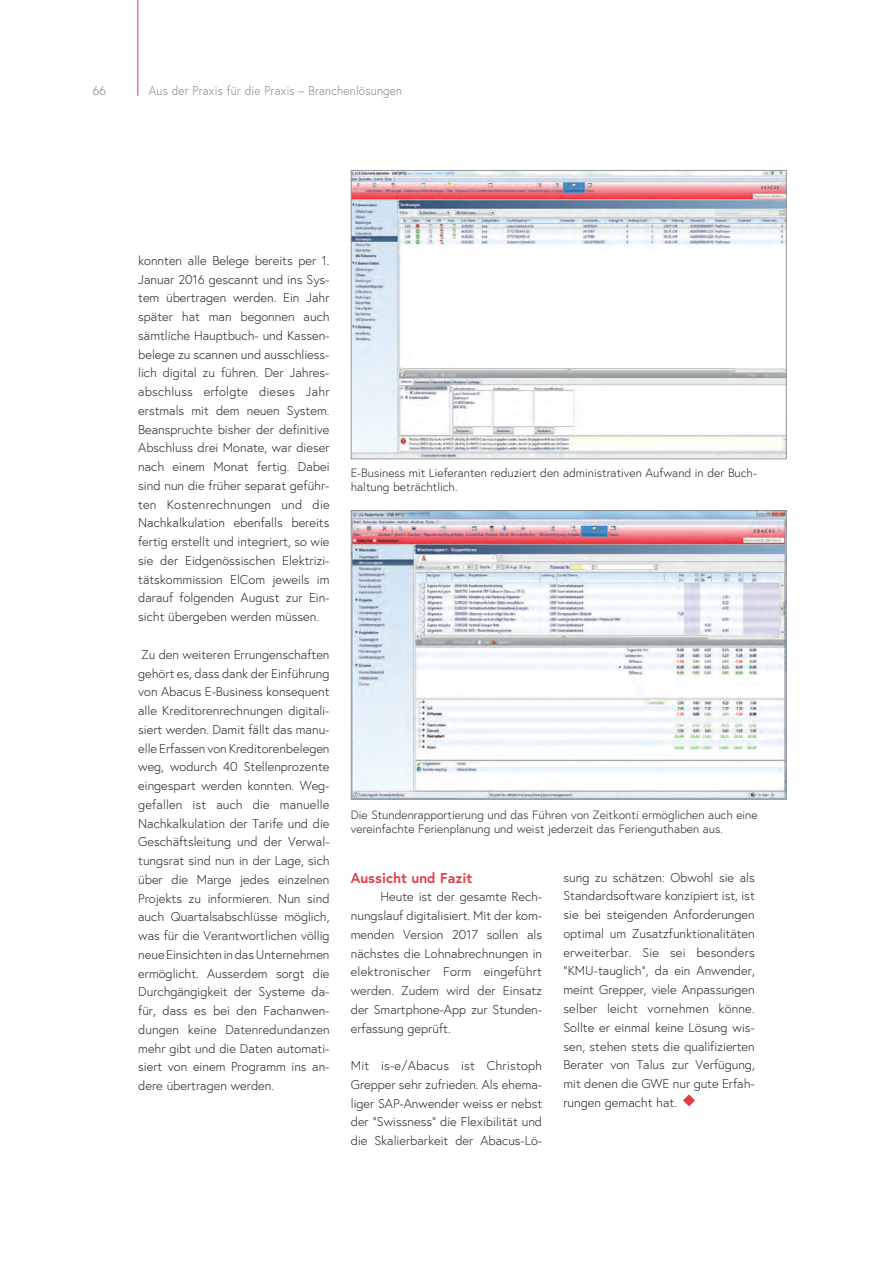
<style>
.page{position:relative;width:893px;height:1263px;background:#fff}
.page>*{position:absolute;margin:0;border:0;box-sizing:border-box;transform-origin:0 0}
.t1{font:700 14.25px "Europa";color:#e33a46}
.t2{font:300 12.75px/18.8px "Europa";color:#231f20;text-align:justify}
.t3{font:300 12.75px "Europa";letter-spacing:.025em;color:#808285;scale:.9 1}
.t4{font:300 12.75px "Europa";letter-spacing:.025em;color:#808285}
.t5{font:300 12px/14.2px "Europa";color:#231f20}
</style>
<div class="page">
<hr style="left:137px;top:0;width:1px;height:96px;background:#e33a46">
<svg style="left:683px;top:1094px;width:12px;height:12px"></svg>
<img style="left:353px;top:172px;width:432px;height:285px">
<div style="left:351px;top:170px;width:436px;height:289px;border:1px solid #939598"></div>
<img style="left:353px;top:512px;width:432px;height:285px">
<div style="left:351px;top:510px;width:436px;height:289px;border:1px solid #939598"></div>
<p class="t4" style="left:92px;top:83px;width:15px">66</p>
<p class="t3" style="left:149px;top:83px;width:283px">Aus der Praxis für die Praxis – Branchenlösungen</p>
<p class="t2" style="left:138px;top:251px;width:193px">konnten alle Belege bereits per 1.<br>Januar 2016 gescannt und ins Sys&shy;tem übertragen werden. Ein Jahr später hat man begonnen auch sämtliche Hauptbuch- und Kassen&shy;belege zu scannen und ausschliess&shy;lich digital zu führen. Der Jahres&shy;abschluss erfolgte dieses Jahr erstmals mit dem neuen System.<br>Beanspruchte bisher der definitive Abschluss drei Monate, war dieser nach einem Monat fertig. Dabei sind nun die früher separat geführ&shy;ten Kostenrechnungen und die Nachkalkulation ebenfalls bereits fertig erstellt und integriert, so wie sie der Eidgenössischen Elektrizi&shy;tätskommission ElCom jeweils im darauf folgenden August zur Ein&shy;sicht übergeben werden müssen.</p>
<p class="t2" style="left:138px;top:645px;width:193px">Zu den weiteren Errungenschaften gehört es, dass dank der Einführung von Abacus E-Business konsequent alle Kreditorenrechnungen digitali&shy;siert werden. Damit fällt das manu&shy;elle Erfassen von Kreditorenbelegen weg, wodurch 40 Stellenprozente eingespart werden konnten. Weg&shy;gefallen ist auch die manuelle Nachkalkulation der Tarife und die Geschäftsleitung und der Verwal&shy;tungsrat sind nun in der Lage, sich über die Marge jedes einzelnen Projekts zu informieren. Nun sind auch Quartalsabschlüsse möglich, was für die Verantwortlichen völlig neue Einsichten in das Unternehmen ermöglicht. Ausserdem sorgt die Durchgängigkeit der Systeme da&shy;für, dass es bei den Fachanwen&shy;dungen keine Datenredundanzen mehr gibt und die Daten automati&shy;siert von einem Programm ins an&shy;dere übertragen werden.</p>
<p class="t5" style="left:351px;top:466px;width:408px">E-Business mit Lieferanten reduziert den administrativen Aufwand in der Buch&shy;haltung beträchtlich.</p>
<p class="t5" style="left:351px;top:808px;width:408px">Die Stundenrapportierung und das Führen von Zeitkonti ermöglichen auch eine vereinfachte Ferienplanung und weist jederzeit das Ferienguthaben aus.</p>
<p class="t1" style="left:351px;top:868px;width:123px">Aussicht und Fazit</p>
<p class="t2" style="left:351px;top:887px;width:193px;text-indent:30px">Heute ist der gesamte Rech&shy;nungslauf digitalisiert. Mit der kom&shy;menden Version 2017 sollen als nächstes die Lohnabrechnungen in elektronischer Form eingeführt werden. Zudem wird der Einsatz der Smartphone-App zur Stunden&shy;erfassung geprüft.</p>
<p class="t2" style="left:351px;top:1056px;width:193px">Mit is-e/Abacus ist Christoph Grepper sehr zufrieden. Als ehema&shy;liger SAP-Anwender weiss er nebst der "Swissness" die Flexibilität und die Skalierbarkeit der Abacus-Lö-</p>
<p class="t2" style="left:563px;top:868px;width:193px">sung zu schätzen: Obwohl sie als Standardsoftware konzipiert ist, ist sie bei steigenden Anforderungen optimal um Zusatzfunktionalitäten erweiterbar. Sie sei besonders "KMU-tauglich", da ein Anwender, meint Grepper, viele Anpassungen selber leicht vornehmen könne.<br>Sollte er einmal keine Lösung wis&shy;sen, stehen stets die qualifizierten Berater von Talus zur Verfügung, mit denen die GWE nur gute Erfah&shy;rungen gemacht hat.</p>
</div>
